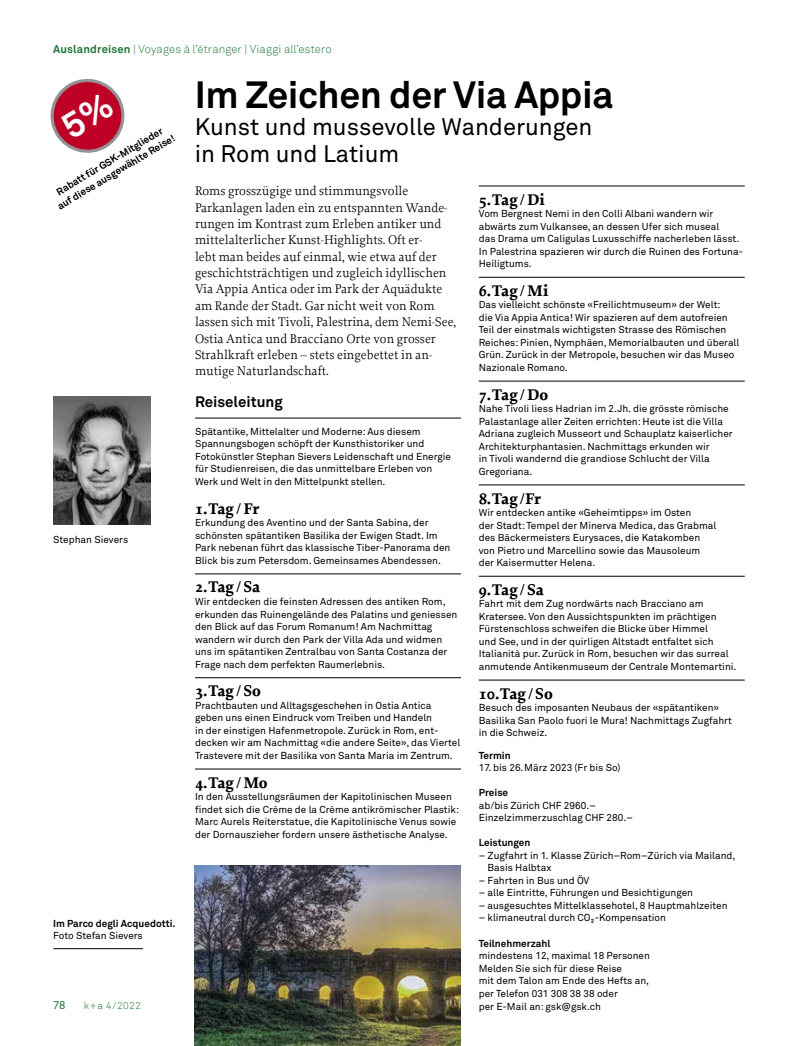
<style>
.page{position:relative;width:798px;height:1046px;background:#fff}
.page>*{position:absolute;margin:0;border:0;box-sizing:border-box;transform-origin:0 0}
.t1{font:700 37.5px "Akkurat";letter-spacing:-.01em;color:#000}
.t2{font:23.75px/27.2px "Akkurat";color:#000}
.t3{font:700 16.25px "Proforma";color:#000}
.t4{font:700 15px "Akkurat";color:#000}
.t5{font:13.12px/16.4px "Proforma";color:#000}
.t6{font:300 11.25px "Akkurat";letter-spacing:.01em;color:#1c7735}
.t7{font:11.25px "Akkurat";color:#1c7735}
.t8{font:10px/12.5px "Akkurat";color:#000}
.t9{font:700 10px/12.5px "Akkurat";color:#000;text-align:center}
.t10{font:300 10px "Akkurat";color:#1c7735}
.s1{font-weight:700}
</style>
<div class="page">
<hr style="left:195px;top:418px;width:266px;height:1px;background:#000">
<hr style="left:195px;top:573px;width:266px;height:1px;background:#000">
<hr style="left:195px;top:677px;width:266px;height:1px;background:#000">
<hr style="left:195px;top:768px;width:266px;height:1px;background:#000">
<hr style="left:478px;top:186px;width:266px;height:1px;background:#000">
<hr style="left:478px;top:277px;width:266px;height:1px;background:#000">
<hr style="left:478px;top:381px;width:266px;height:1px;background:#000">
<hr style="left:478px;top:484px;width:266px;height:1px;background:#000">
<hr style="left:478px;top:576px;width:266px;height:1px;background:#000">
<hr style="left:478px;top:679px;width:266px;height:1px;background:#000">
<hr style="left:53px;top:948px;width:90px;height:1px;background:#000">
<img style="left:195px;top:865px;width:265px;height:180px">
<img style="left:53px;top:396px;width:97px;height:128px">
<svg style="left:50px;top:78px;width:75px;height:75px"></svg>
<p class="t6" style="left:53px;top:42px;width:280px"><span class="s1">Auslandreisen</span> | Voyages à l’étranger | Viaggi all’estero</p>
<p class="t9" style="left:48px;top:190px;width:137px;rotate:-31deg">Rabatt für GSK-Mitglieder auf diese ausgewählte Reise!</p>
<p class="t8" style="left:53px;top:533px;width:76px">Stephan Sievers</p>
<p class="t9" style="left:53px;top:916px;width:124px">Im Parco degli Acquedotti.</p>
<p class="t8" style="left:53px;top:929px;width:91px">Foto Stefan Sievers</p>
<p class="t7" style="left:53px;top:998px;width:14px">78</p>
<p class="t10" style="left:84px;top:999px;width:58px">k+a 4/2022</p>
<h1 class="t1" style="left:195px;top:71px;width:420px">Im Zeichen der Via Appia</h1>
<h2 class="t2" style="left:195px;top:113px;width:399px">Kunst und mussevolle Wanderungen in Rom und Latium</h2>
<p class="t5" style="left:195px;top:182px;width:262px">Roms grosszügige und stimmungsvolle Parkanlagen laden ein zu entspannten Wande&shy;rungen im Kontrast zum Erleben antiker und mittelalterlicher Kunst-Highlights. Oft er-<br>lebt man beides auf einmal, wie etwa auf der geschichtsträchtigen und zugleich idyllischen Via Appia Antica oder im Park der Aquädukte am Rande der Stadt. Gar nicht weit von Rom lassen sich mit Tivoli, Palestrina, dem Nemi-See, Ostia Antica und Bracciano Orte von grosser Strahlkraft erleben – stets eingebettet in an&shy;mutige Naturlandschaft.</p>
<h3 class="t4" style="left:195px;top:392px;width:89px">Reiseleitung</h3>
<p class="t8" style="left:195px;top:425px;width:257px">Spätantike, Mittelalter und Moderne: Aus diesem Spannungsbogen schöpft der Kunsthistoriker und Fotokü nstler Stephan Sievers Leidenschaft und Energie fü r Studienreisen, die das unmittelbare Erleben von Werk und Welt in den Mittelpunkt stellen.</p>
<h3 class="t3" style="left:195px;top:498px;width:66px">1.Tag/Fr</h3>
<p class="t8" style="left:195px;top:516px;width:257px">Erkundung des Aventino und der Santa Sabina, der schönsten spätantiken Basilika der Ewigen Stadt. Im Park nebenan fü hrt das klassische Tiber-Panorama den Blick bis zum Petersdom. Gemeinsames Abendessen.</p>
<h3 class="t3" style="left:195px;top:576px;width:67px">2.Tag/Sa</h3>
<p class="t8" style="left:195px;top:595px;width:264px">Wir entdecken die feinsten Adressen des antiken Rom, erkunden das Ruinengelände des Palatins und geniessen den Blick auf das Forum Romanum! Am Nachmittag wandern wir durch den Park der Villa Ada und widmen uns im spätantiken Zentralbau von Santa Costanza der Frage nach dem perfekten Raumerlebnis.</p>
<h3 class="t3" style="left:195px;top:680px;width:67px">3.Tag/So</h3>
<p class="t8" style="left:195px;top:698px;width:267px">Prachtbauten und Alltagsgeschehen in Ostia Antica geben uns einen Eindruck vom Treiben und Handeln<br>in der einstigen Hafenmetropole. Zurück in Rom, ent&shy;decken wir am Nachmittag «die andere Seite», das Viertel Trastevere mit der Basilika von Santa Maria im Zentrum.</p>
<h3 class="t3" style="left:195px;top:771px;width:74px">4.Tag/Mo</h3>
<p class="t8" style="left:195px;top:790px;width:265px">In den Ausstellungsräumen der Kapitolinischen Museen findet sich die Crème de la Crème antikrömischer Plastik:<br>Marc Aurels Reiterstatue, die Kapitolinische Venus sowie der Dornauszieher fordern unsere ästhetische Analyse.</p>
<h3 class="t3" style="left:478px;top:189px;width:68px">5.Tag/Di</h3>
<p class="t8" style="left:478px;top:207px;width:264px">Vom Bergnest Nemi in den Colli Albani wandern wir abwärts zum Vulkansee, an dessen Ufer sich museal<br>das Drama um Caligulas Luxusschiffe nacherleben lässt.<br>In Palestrina spazieren wir durch die Ruinen des Fortuna-Heiligtums.</p>
<h3 class="t3" style="left:478px;top:280px;width:71px">6.Tag/Mi</h3>
<p class="t8" style="left:478px;top:298px;width:262px">Das vielleicht schönste «Freilichtmuseum» der Welt:<br>die Via Appia Antica! Wir spazieren auf dem autofreien Teil der einstmals wichtigsten Strasse des Römischen Reiches: Pinien, Nymphäen, Memorialbauten und ü berall Grü n. Zurück in der Metropole, besuchen wir das Museo Nazionale Romano.</p>
<h3 class="t3" style="left:478px;top:384px;width:71px">7.Tag/Do</h3>
<p class="t8" style="left:478px;top:402px;width:255px">Nahe Tivoli liess Hadrian im 2.Jh. die grösste römische Palastanlage aller Zeiten errichten: Heute ist die Villa Adriana zugleich Musseort und Schauplatz kaiserlicher Architekturphantasien. Nachmittags erkunden wir<br>in Tivoli wandernd die grandiose Schlucht der Villa Gregoriana.</p>
<h3 class="t3" style="left:478px;top:488px;width:64px">8.Tag/Fr</h3>
<p class="t8" style="left:478px;top:506px;width:239px">Wir entdecken antike «Geheimtipps» im Osten<br>der Stadt: Tempel der Minerva Medica, das Grabmal des Bäckermeisters Eurysaces, die Katakomben von Pietro und Marcellino sowie das Mausoleum der Kaisermutter Helena.</p>
<h3 class="t3" style="left:478px;top:579px;width:67px">9.Tag/Sa</h3>
<p class="t8" style="left:478px;top:597px;width:259px">Fahrt mit dem Zug nordwärts nach Bracciano am Kratersee. Von den Aussichtspunkten im prächtigen<br>Fü rstenschloss schweifen die Blicke ü ber Himmel<br>und See, und in der quirligen Altstadt entfaltet sich Italianità pur. Zurück in Rom, besuchen wir das surreal anmutende Antikenmuseum der Centrale Montemartini.</p>
<h3 class="t3" style="left:478px;top:683px;width:75px">10.Tag/So</h3>
<p class="t8" style="left:478px;top:701px;width:254px">Besuch des imposanten Neubaus der «spätantiken»<br>Basilika San Paolo fuori le Mura! Nachmittags Zugfahrt in die Schweiz.</p>
<p class="t9" style="left:478px;top:748px;width:33px">Termin</p>
<p class="t8" style="left:478px;top:761px;width:143px">17. bis 26.März 2023 (Fr bis So)</p>
<p class="t9" style="left:478px;top:786px;width:31px">Preise</p>
<p class="t8" style="left:478px;top:798px;width:156px">ab/bis Zürich CHF 2960.–<br>Einzelzimmerzuschlag CHF 280.–</p>
<p class="t9" style="left:478px;top:836px;width:53px">Leistungen</p>
<p class="t8" style="left:487px;top:848px;width:249px;text-indent:-9px">– Zugfahrt in 1. Klasse Zürich–Rom–Zürich via Mailand,<br>Basis Halbtax</p>
<p class="t8" style="left:478px;top:873px;width:112px">– Fahrten in Bus und ÖV</p>
<p class="t8" style="left:478px;top:886px;width:216px">– alle Eintritte, Führungen und Besichtigungen</p>
<p class="t8" style="left:478px;top:898px;width:250px">– ausgesuchtes Mittelklassehotel, 8 Hauptmahlzeiten</p>
<p class="t8" style="left:478px;top:911px;width:189px">– klimaneutral durch CO²-Kompensation</p>
<p class="t9" style="left:478px;top:936px;width:73px">Teilnehmerzahl</p>
<p class="t8" style="left:478px;top:949px;width:173px">mindestens 12, maximal 18 Personen<br>Melden Sie sich für diese Reise<br>mit dem Talon am Ende des Hefts an, per Telefon 031 308 38 38 oder<br>per E-Mail an: gsk@gsk.ch</p>
</div>
